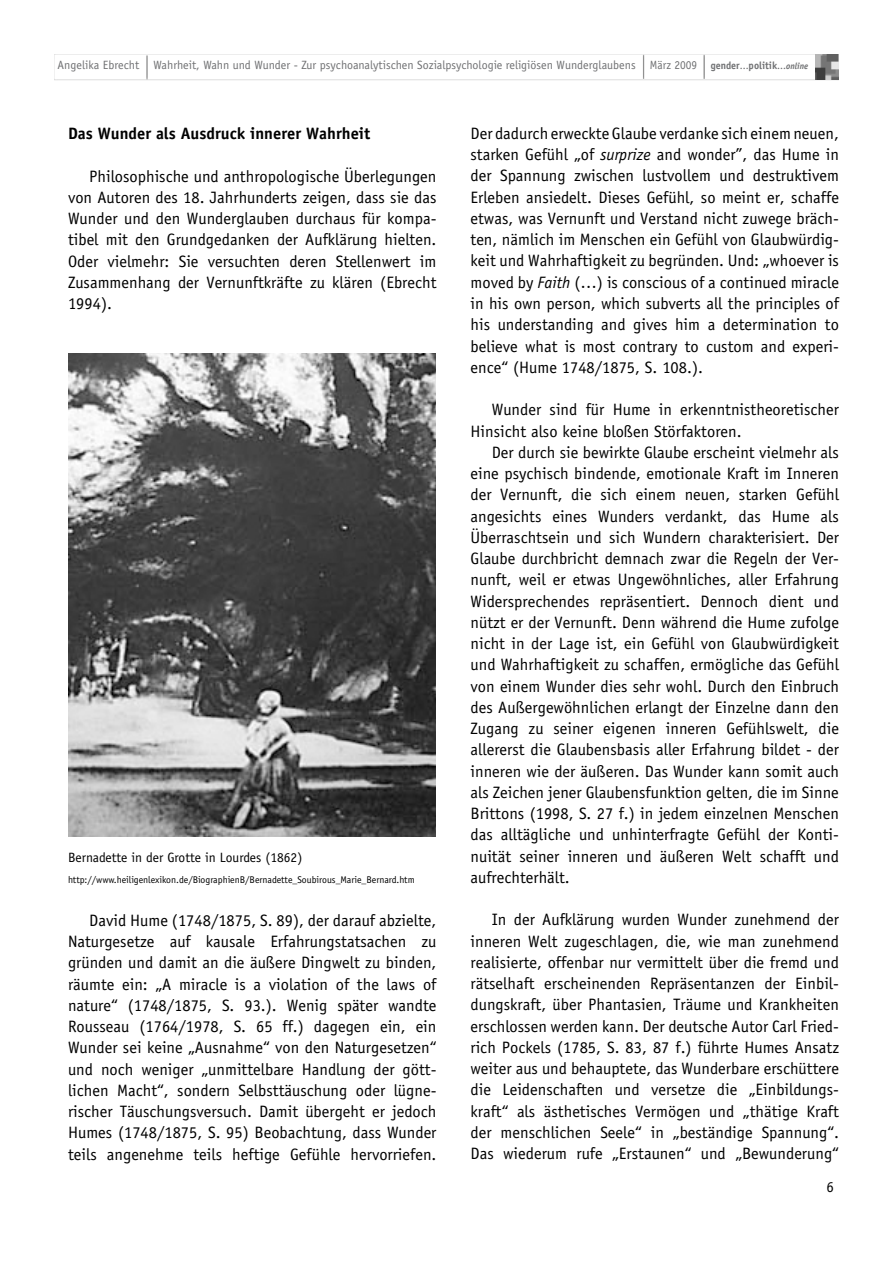
<style>
.page{position:relative;width:893px;height:1263px;background:#fff}
.page>*{position:absolute;margin:0;border:0;box-sizing:border-box;transform-origin:0 0}
.t1{font:16.5px/21.3px "Officina Sans";color:#000;text-align:justify}
.t2{font:700 16.5px "Officina Sans";color:#000}
.t3{font:15px "Officina Sans";color:#000}
.t4{font:13.5px "Officina Sans";color:#000}
.t5{font:12px "Officina Sans";color:#707173}
.t6{font:9.75px "Officina Sans";color:#000}
.s1{font-weight:700;font-size:10.5px}
.s2{font-size:10.5px}
.s3{font-weight:700;font-style:italic;font-size:9px}
.s4{font-style:italic}
</style>
<div class="page">
<img style="left:815px;top:54px;width:23px;height:25px">
<hr style="left:146px;top:55px;width:2px;height:25px;background:#000">
<svg style="left:643px;top:55px;width:1px;height:24px"></svg>
<hr style="left:703px;top:55px;width:2px;height:24px;background:#000">
<img style="left:68px;top:353px;width:368px;height:483px">
<p class="t5" style="left:58px;top:58px;width:752px">Angelika Ebrecht Wahrheit, Wahn und Wunder - Zur psychoanalytischen Sozialpsychologie religiösen Wunderglaubens März 2009 <span class="s1">gender</span><span class="s2">...</span><span class="s1">politik</span><span class="s2">...</span><span class="s3">online</span></p>
<p class="t2" style="left:68px;top:123px;width:304px">Das Wunder als Ausdruck innerer Wahrheit</p>
<p class="t1" style="left:68px;top:165px;width:370px;text-indent:21px">Philosophische und anthropologische Überlegungen von Autoren des 18. Jahrhunderts zeigen, dass sie das Wunder und den Wunderglauben durchaus für kompa&shy;tibel mit den Grundgedanken der Aufklärung hielten.<br>Oder vielmehr: Sie versuchten deren Stellenwert im Zusammenhang der Vernunftkräfte zu klären (Ebrecht 1994).</p>
<p class="t4" style="left:68px;top:849px;width:236px">Bernadette in der Grotte in Lourdes (1862)</p>
<p class="t6" style="left:68px;top:874px;width:348px">http://www.heiligenlexikon.de/BiographienB/Bernadette_Soubirous_Marie_Bernard.htm</p>
<p class="t1" style="left:68px;top:909px;width:370px;text-indent:21px">David Hume (1748/1875, S. 89), der darauf abzielte, Naturgesetze auf kausale Erfahrungstatsachen zu gründen und damit an die äußere Dingwelt zu binden, räumte ein: „A miracle is a violation of the laws of nature“ (1748/1875, S. 93.). Wenig später wandte Rousseau (1764/1978, S. 65 ff.) dagegen ein, ein Wunder sei keine „Ausnahme“ von den Naturgesetzen“ und noch weniger „unmittelbare Handlung der gött&shy;lichen Macht“, sondern Selbsttäuschung oder lügne&shy;rischer Täuschungsversuch. Damit übergeht er jedoch Humes (1748/1875, S. 95) Beobachtung, dass Wunder teils angenehme teils heftige Gefühle hervorriefen.</p>
<p class="t1" style="left:470px;top:123px;width:370px">Der dadurch erweckte Glaube verdanke sich einem neuen, starken Gefühl „of <span class="s4">surprize</span> and wonder”, das Hume in der Spannung zwischen lustvollem und destruktivem Erleben ansiedelt. Dieses Gefühl, so meint er, schaffe etwas, was Vernunft und Verstand nicht zuwege bräch&shy;ten, nämlich im Menschen ein Gefühl von Glaubwürdig&shy;keit und Wahrhaftigkeit zu begründen. Und: „whoever is moved by <span class="s4">Faith</span> (…) is conscious of a continued miracle in his own person, which subverts all the principles of his understanding and gives him a determination to believe what is most contrary to custom and experi&shy;ence“ (Hume 1748/1875, S. 108.).</p>
<p class="t1" style="left:470px;top:399px;width:370px;text-indent:21px">Wunder sind für Hume in erkenntnistheoretischer<br>Hinsicht also keine bloßen Störfaktoren.</p>
<p class="t1" style="left:470px;top:442px;width:370px;text-indent:21px">Der durch sie bewirkte Glaube erscheint vielmehr als eine psychisch bindende, emotionale Kraft im Inneren der Vernunft, die sich einem neuen, starken Gefühl angesichts eines Wunders verdankt, das Hume als Überraschtsein und sich Wundern charakterisiert. Der Glaube durchbricht demnach zwar die Regeln der Ver&shy;nunft, weil er etwas Ungewöhnliches, aller Erfahrung Widersprechendes repräsentiert. Dennoch dient und nützt er der Vernunft. Denn während die Hume zufolge nicht in der Lage ist, ein Gefühl von Glaubwürdigkeit und Wahrhaftigkeit zu schaffen, ermögliche das Gefühl von einem Wunder dies sehr wohl. Durch den Einbruch des Außergewöhnlichen erlangt der Einzelne dann den Zugang zu seiner eigenen inneren Gefühlswelt, die allererst die Glaubensbasis aller Erfahrung bildet - der inneren wie der äußeren. Das Wunder kann somit auch als Zeichen jener Glaubensfunktion gelten, die im Sinne Brittons (1998, S. 27 f.) in jedem einzelnen Menschen das alltägliche und unhinterfragte Gefühl der Konti&shy;nuität seiner inneren und äußeren Welt schafft und aufrechterhält.</p>
<p class="t1" style="left:470px;top:909px;width:370px;text-indent:21px">In der Aufklärung wurden Wunder zunehmend der inneren Welt zugeschlagen, die, wie man zunehmend realisierte, offenbar nur vermittelt über die fremd und rätselhaft erscheinenden Repräsentanzen der Einbil&shy;dungskraft, über Phantasien, Träume und Krankheiten erschlossen werden kann. Der deutsche Autor Carl Fried&shy;rich Pockels (1785, S. 83, 87 f.) führte Humes Ansatz weiter aus und behauptete, das Wunderbare erschüttere die Leidenschaften und versetze die „Einbildungs&shy;kraft“ als ästhetisches Vermögen und „thätige Kraft der menschlichen Seele“ in „beständige Spannung“.<br>Das wiederum rufe „Erstaunen“ und „Bewunderung“</p>
<p class="t3" style="left:826px;top:1178px;width:9px">6</p>
</div>
